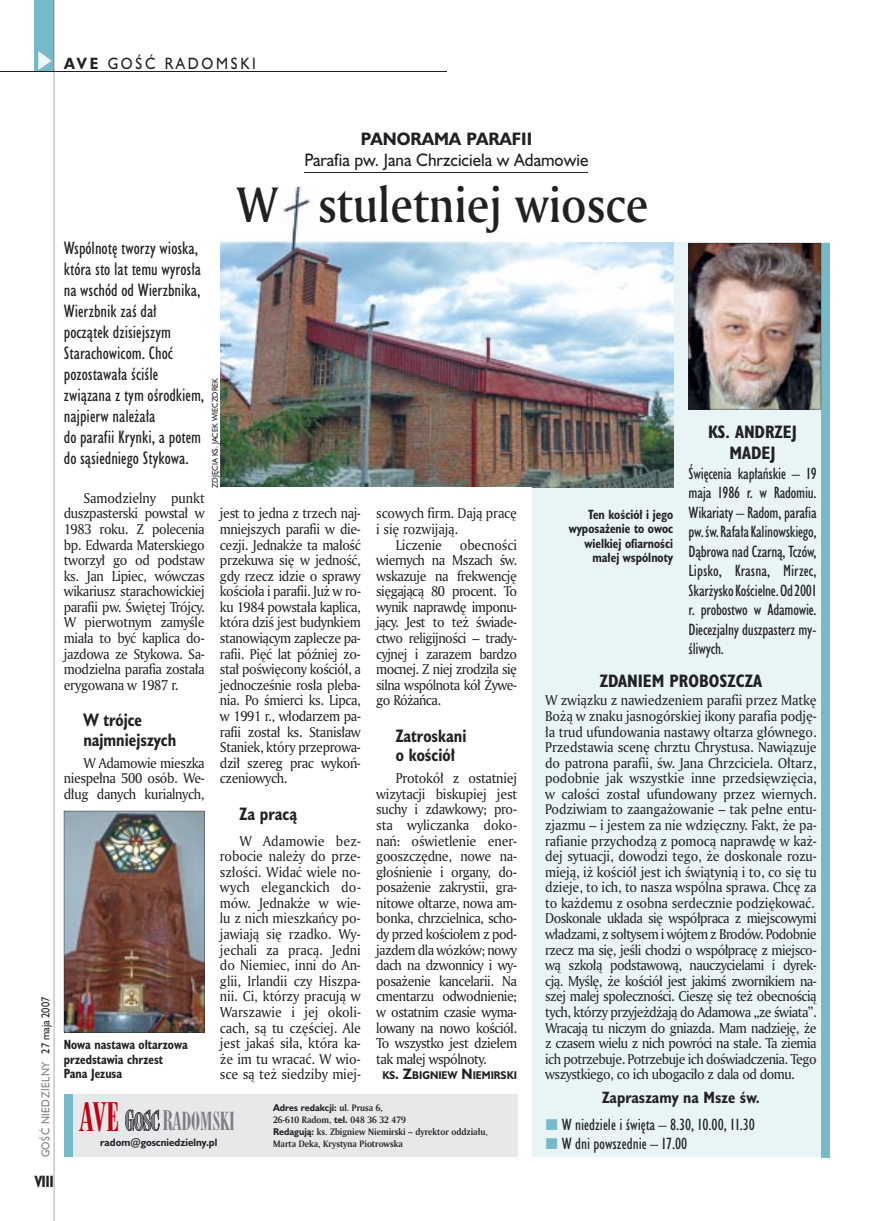
<style>
.page{position:relative;width:872px;height:1221px;background:#fff}
.page>*{position:absolute;margin:0;border:0;box-sizing:border-box;transform-origin:0 0}
.t1{font:48px "Amerigo Md PL";color:#212125;scale:.9 1}
.t2{font:24px "Modern 735 PL";color:#7f7e83;scale:.9 1}
.t3{font:16.5px/21px "Humanst 521 Cn PL";color:#212125}
.t4{font:700 16.5px/19.5px "Humanst 521 Cn PL";color:#212125;scale:.94 1}
.t5{font:16.5px "Humanst 521 PL";color:#212125;scale:.94 1}
.t6{font:700 16.5px/21px "Humanst 521 Cn PL";color:#212125;text-align:center}
.t7{font:700 16.5px "Humanst 521 PL";color:#212125;scale:.94 1}
.t8{font:15px/19.5px "Humanst 521 Cn PL";letter-spacing:-.015em;color:#212125;text-align:justify}
.t9{font:700 15px "Humanst 521 Cn PL";color:#212125}
.t10{font:15px "Humanst 521 PL";letter-spacing:.2em;color:#212125;scale:.9 1}
.t11{font:700 15px "Humanst 521 Cn PL";color:#212125;scale:.94 1}
.t12{font:13.8px/15.6px "Amerigo PL";letter-spacing:-.03em;color:#212125;text-align:justify;scale:.94 1}
.t13{font:13.8px/15.6px "Amerigo PL";letter-spacing:-.01em;color:#212125;scale:.94 1}
.t14{font:700 12.3px/14.4px "Humanst 521 Cn PL";color:#212125;text-align:right;scale:.94 1}
.t15{font:10.5px "Humanst 521 PL";letter-spacing:.05em;color:#7f7e83;scale:.9 1}
.t16{font:700 10.35px "Humanst 521 PL";color:#212125;scale:.9 1}
.t17{font:700 9.9px "Humanst 521 PL";color:#212125;scale:.94 1}
.t18{font:700 9px/12px "Amerigo PL";color:#212125;scale:.94 1}
.t19{font:700 9px "Humanst 521 PL";color:#212125;scale:.94 1}
.t20{font:7.5px "Humanst 521 PL";color:#212125;scale:.94 1}
.s1{font-weight:700}
.s2{color:#212125}
.s3{font-size:13.8px}
.s4{font-size:37.95px;color:#c40011}
.s5{font-size:26.1px}
.s6{font-family:"Amerigo PL"}
.s7{font-family:"Humanst 521 PL"}
</style>
<div class="page">
<div style="left:64px;top:1094px;width:453px;height:62px;background:#e7e8e9"></div>
<div style="left:64px;top:1094px;width:8px;height:62px;background:#76baca"></div>
<div style="left:35px;top:0;width:19px;height:72px;background:#76baca"></div>
<svg style="left:38px;top:51px;width:14px;height:19px"></svg>
<hr style="left:54px;top:0;width:1px;height:1220px;background:#212125">
<hr style="left:0;top:72px;width:447px;height:1px;background:#212125">
<div style="left:532px;top:243px;width:296px;height:913px;background:#e9f4f6"></div>
<svg style="left:125px;top:1109px;width:34px;height:21px"></svg>
<img style="left:220px;top:187px;width:302px;height:300px">
<img style="left:522px;top:286px;width:10px;height:201px">
<img style="left:532px;top:243px;width:141px;height:244px">
<hr style="left:304px;top:172px;width:284px;height:1px;background:#212125">
<div style="left:821px;top:243px;width:8px;height:913px;background:#76baca"></div>
<img style="left:64px;top:810px;width:140px;height:222px">
<img style="left:688px;top:243px;width:133px;height:166px">
<p class="t10" style="left:64px;top:53px;width:215px"><span class="s1">AVE</span> GOŚĆ RADOMSKI</p>
<p class="t15" style="left:38px;top:1157px;width:180px;rotate:-90deg">GOŚĆ NIEDZIELNY <span class="s2">27 maja 2007</span></p>
<p class="t11" style="left:35px;top:1170px;width:22px">VIII</p>
<p class="t7" style="left:361px;top:127px;width:184px">PANORAMA PARAFII</p>
<p class="t5" style="left:304px;top:148px;width:304px">Parafia pw. Jana Chrzciciela w Adamowie</p>
<h1 class="t1" style="left:237px;top:172px;width:459px">W stuletniej wiosce</h1>
<p class="t3" style="left:64px;top:237px;width:142px">Wspólnotę tworzy wioska, która sto lat temu wyrosła na wschód od Wierzbnika,<br>Wierzbnik zaś dał początek dzisiejszym<br>Starachowicom. Choć pozostawała ściśle związana z tym ośrodkiem, najpierw należała<br>do parafii Krynki, a potem do sąsiedniego Stykowa.</p>
<p class="t12" style="left:64px;top:489px;width:151px;text-indent:20px">Samodzielny punkt duszpasterski powstał w 1983 roku. Z polecenia bp. Edwarda Materskiego tworzył go od podstaw ks. Jan Lipiec, wówczas wikariusz starachowickiej parafii pw. Świętej Trójcy.<br>W pierwotnym zamyśle miała to być kaplica do&shy;jazdowa ze Stykowa. Sa&shy;modzielna parafia została erygowana w 1987 r.</p>
<p class="t4" style="left:83px;top:710px;width:100px">W trójce najmniejszych</p>
<p class="t12" style="left:64px;top:754px;width:151px;text-indent:20px">W Adamowie mieszka niespełna 500 osób. We&shy;dług danych kurialnych,</p>
<p class="t20" style="left:210px;top:487px;width:118px;rotate:-90deg">ZDJĘCIA KS. JACEK WIECZOREK</p>
<p class="t12" style="left:220px;top:505px;width:151px">jest to jedna z trzech naj&shy;mniejszych parafii w die&shy;cezji. Jednakże ta małość przekuwa się w jedność, gdy rzecz idzie o sprawy kościoła i parafii. Już w ro&shy;ku 1984 powstała kaplica, która dziś jest budynkiem stanowiącym zaplecze pa&shy;rafii. Pięć lat później zo&shy;stał poświęcony kościół, a jednocześnie rosła pleba&shy;nia. Po śmierci ks. Lipca, w 1991 r., włodarzem pa&shy;rafii został ks. Stanisław Staniek, który przeprowa&shy;dził szereg prac wykoń&shy;czeniowych.</p>
<p class="t4" style="left:239px;top:803px;width:63px">Za pracą</p>
<p class="t12" style="left:220px;top:832px;width:151px;text-indent:20px">W Adamowie bez&shy;robocie należy do prze&shy;szłości. Widać wiele no&shy;wych eleganckich do&shy;mów. Jednakże w wie&shy;lu z nich mieszkańcy po&shy;jawiają się rzadko. Wy&shy;jechali za pracą. Jedni do Niemiec, inni do An&shy;glii, Irlandii czy Hiszpa&shy;nii. Ci, którzy pracują w Warszawie i jej okoli&shy;cach, są tu częściej. Ale jest jakaś siła, która ka&shy;że im tu wracać. W wio&shy;sce są też siedziby miej-</p>
<p class="t14" style="left:64px;top:1037px;width:133px;text-align:left">Nowa nastawa ołtarzowa przedstawia chrzest<br>Pana Jezusa</p>
<p class="t13" style="left:376px;top:505px;width:151px">scowych firm. Dają pracę</p>
<p class="t13" style="left:376px;top:521px;width:89px">i się rozwijają.</p>
<p class="t13" style="left:396px;top:536px;width:51px">Liczenie</p>
<p class="t12" style="left:376px;top:536px;width:151px;text-indent:84px">obecności wiernych na Mszach św. wskazuje na frekwencję sięgającą 80 procent. To wynik naprawdę imponu&shy;jący. Jest to też świade&shy;ctwo religijności – trady&shy;cyjnej i zarazem bardzo mocnej. Z niej zrodziła się silna wspólnota kół Żywe&shy;go Różańca.</p>
<p class="t4" style="left:396px;top:725px;width:77px">Zatroskani o kościół</p>
<p class="t12" style="left:376px;top:770px;width:151px;text-indent:20px">Protokół z ostatniej wizytacji biskupiej jest suchy i zdawkowy; pro&shy;sta wyliczanka doko&shy;nań: oświetlenie ener&shy;gooszczędne, nowe na&shy;głośnienie i organy, do&shy;posażenie zakrystii, gra&shy;nitowe ołtarze, nowa am&shy;bonka, chrzcielnica, scho&shy;dy przed kościołem z pod&shy;jazdem dla wózków; nowy dach na dzwonnicy i wy&shy;posażenie kancelarii. Na cmentarzu odwodnienie; w ostatnim czasie wyma&shy;lowany na nowo kościół.<br>To wszystko jest dziełem tak małej wspólnoty.</p>
<p class="t16" style="left:382px;top:1068px;width:151px">KS<span class="s3">. Z</span>BIGNIEW <span class="s3">N</span>IEMIRSKI</p>
<h2 class="t2" style="left:80px;top:1106px;width:174px"><span class="s4">AVE</span> <span class="s5">R</span>ADOMSKI</h2>
<p class="t17" style="left:100px;top:1135px;width:126px">radom@goscniedzielny.pl</p>
<p class="t19" style="left:273px;top:1100px;width:118px">Adres redakcji: <span class="s6">ul. Prusa 6,</span></p>
<p class="t18" style="left:273px;top:1113px;width:230px">26-610 Radom, <span class="s7">tel.</span> 048 36 32 479<br><span class="s7">Redagują:</span> ks. Zbigniew Niemirski – dyrektor oddziału,<br>Marta Deka, Krystyna Piotrowska</p>
<p class="t6" style="left:708px;top:421px;width:90px">KS. ANDRZEJ<br>MADEJ</p>
<p class="t8" style="left:688px;top:463px;width:130px">Święcenia kapłańskie – 19 maja 1986 r. w Radomiu.<br>Wikariaty – Radom, parafia pw. św. Rafała Kalinowskiego, Dąbrowa nad Czarną, Tczów, Lipsko, Krasna, Mirzec, Skarżysko Kościelne. Od 2001 r. probostwo w Adamowie.<br>Diecezjalny duszpasterz my&shy;śliwych.</p>
<p class="t6" style="left:600px;top:670px;width:164px">ZDANIEM PROBOSZCZA</p>
<p class="t13" style="left:545px;top:692px;width:290px">W związku z nawiedzeniem parafii przez Matkę Bożą w znaku jasnogórskiej ikony parafia podję&shy;ła trud ufundowania nastawy ołtarza głównego.<br>Przedstawia scenę chrztu Chrystusa. Nawiązuje do patrona parafii, św. Jana Chrzciciela. Ołtarz, podobnie jak wszystkie inne przedsięwzięcia, w całości został ufundowany przez wiernych.<br>Podziwiam to zaangażowanie – tak pełne entu&shy;zjazmu – i jestem za nie wdzięczny. Fakt, że pa&shy;rafianie przychodzą z pomocą naprawdę w każ&shy;dej sytuacji, dowodzi tego, że doskonale rozu&shy;mieją, iż kościół jest ich świątynią i to, co się tu dzieje, to ich, to nasza wspólna sprawa. Chcę za to każdemu z osobna serdecznie podziękować.<br>Doskonale układa się współpraca z miejscowymi władzami, z sołtysem i wójtem z Brodów. Podobnie rzecz ma się, jeśli chodzi o współpracę z miejsco&shy;wą szkołą podstawową, nauczycielami i dyrek&shy;cją. Myślę, że kościół jest jakimś zwornikiem na&shy;szej małej społeczności. Cieszę się też obecnością tych, którzy przyjeżdżają do Adamowa „ze świata”.<br>Wracają tu niczym do gniazda. Mam nadzieję, że z czasem wielu z nich powróci na stałe. Ta ziemia ich potrzebuje. Potrzebuje ich doświadczenia. Tego wszystkiego, co ich ubogaciło z dala od domu.</p>
<p class="t9" style="left:602px;top:1086px;width:159px">Zapraszamy na Msze św.</p>
<p class="t8" style="left:562px;top:1114px;width:194px">W niedziele i święta – 8.30, 10.00, 11.30<br>W dni powszednie – 17.00</p>
<p class="t14" style="left:568px;top:507px;width:113px">Ten kościół i jego wyposażenie to owoc wielkiej ofiarności małej wspólnoty</p>
</div>
